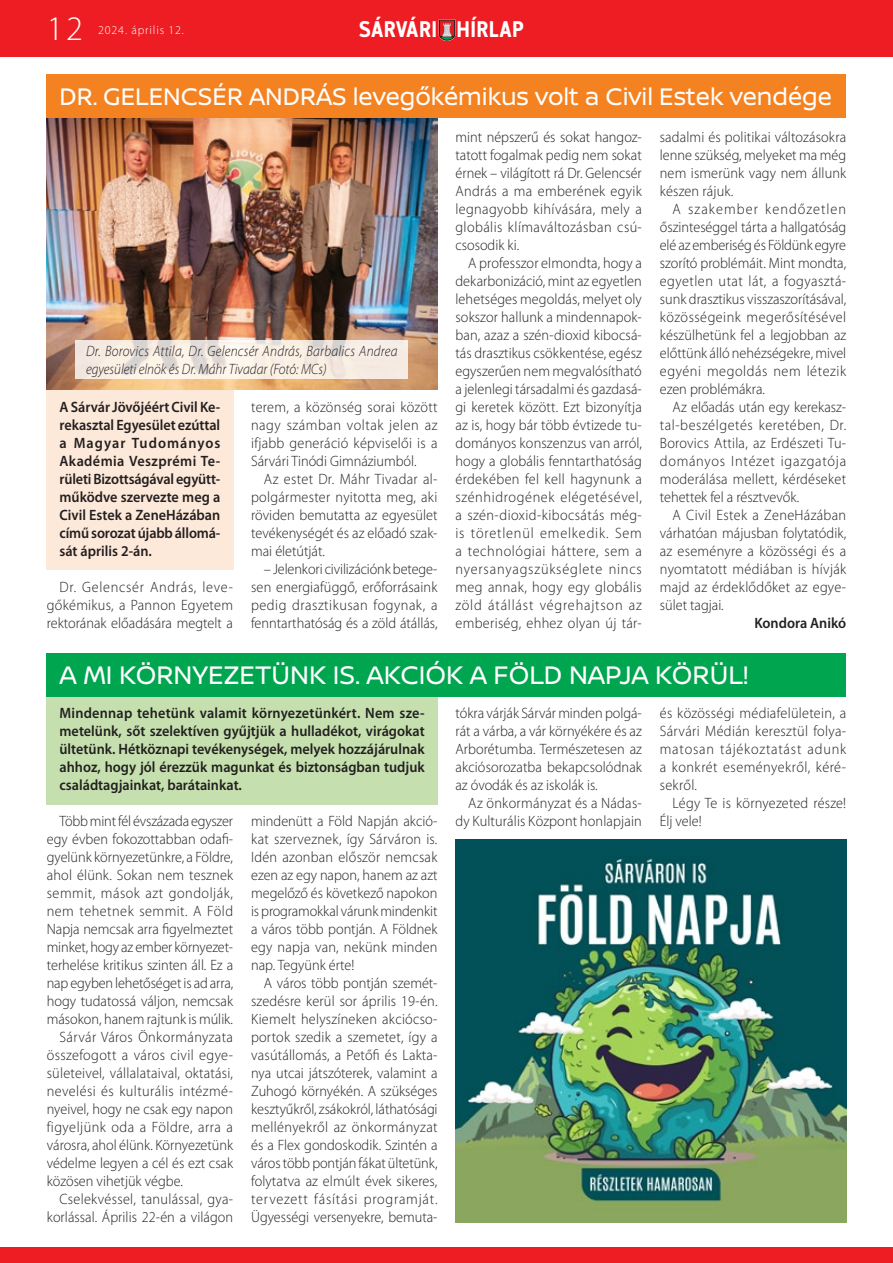
<style>
.page{position:relative;width:893px;height:1263px;background:#fff}
.page>*{position:absolute;margin:0;border:0;box-sizing:border-box;transform-origin:0 0}
.t1{font:300 34.5px "Myriad Pro";color:#fff}
._1_cim{font:27px "Nissan Brand";color:#fff}
._1_cim-2{font:25.5px "Nissan Brand";color:#fff;scale:.95 1}
.t2{font:900 22.65px "Finador";letter-spacing:.02em;color:#fff;scale:.85 1}
._1_szöveg{font:300 15px/18px "Myriad Pro";letter-spacing:.01em;color:#231f20;text-align:justify;scale:.95 1}
._1_lead_3-3_mm_kethasab{font:600 15px/18px "Myriad Pro";color:#231f20;text-align:justify;scale:.95 1}
._1_lead_3-3_mm{font:600 15px/18px "Myriad Pro";letter-spacing:-.005em;color:#231f20;text-align:justify;scale:.95 1}
._1_képalá{font:italic 300 15px/18px "Myriad Pro";letter-spacing:.015em;color:#231f20;scale:.9 1}
._1_szöveg-2{font:600 15px "Myriad Pro";color:#231f20;scale:.95 1}
.t3{font:300 12px "Myriad Pro";letter-spacing:.07em;color:#fff}
</style>
<div class="page">
<div style="left:47px;top:378px;width:187px;height:192px;background:#fde9d9"></div>
<img style="left:47px;top:118px;width:391px;height:272px">
<div style="left:0;top:0;width:893px;height:57px;background:#ee1d23"></div>
<div style="left:0;top:1247px;width:893px;height:16px;background:#ee1d23"></div>
<svg style="left:75px;top:340px;width:333px;height:39px;background:#f3eae1"></svg>
<div style="left:47px;top:679px;width:391px;height:125px;background:#c5e0ae"></div>
<div style="left:47px;top:653px;width:799px;height:43px;background:#00a54f"></div>
<div style="left:47px;top:74px;width:799px;height:44px;background:#f58220"></div>
<img style="left:455px;top:840px;width:391px;height:382px">
<svg style="left:439px;top:19px;width:16px;height:22px"></svg>
<h1 class="t1" style="left:47px;top:8px;width:38px">12</h1>
<p class="t3" style="left:98px;top:23px;width:87px">2024. április 12.</p>
<h3 class="t2" style="left:358px;top:13px;width:197px">SÁRVÁRI HÍRLAP</h3>
<p class="_1_cim-2" style="left:60px;top:77px;width:814px">DR. GELENCSÉR ANDRÁS levegőkémikus volt a Civil Estek vendége</p>
<p class="_1_képalá" style="left:86px;top:342px;width:348px">Dr. Borovics Attila, Dr. Gelencsér András, Barbalics Andrea egyesületi elnök és Dr. Máhr Tivadar (Fotó: MCs)</p>
<p class="_1_lead_3-3_mm" style="left:60px;top:398px;width:171px">A Sárvár Jövőjéért Civil Ke&shy;rekasztal Egyesület ezúttal a Magyar Tudományos Akadémia Veszprémi Te&shy;rületi Bizottságával együtt&shy;működve szervezte meg a Civil Estek a ZeneHázában című sorozat újabb állomá&shy;sát április 2-án.</p>
<p class="_1_szöveg" style="left:47px;top:578px;width:198px;text-indent:13px">Dr. Gelencsér András, leve&shy;gőkémikus, a Pannon Egyetem rektorának előadására megtelt a</p>
<p class="_1_szöveg" style="left:251px;top:398px;width:198px">terem, a közönség sorai között nagy számban voltak jelen az ifjabb generáció képviselői is a Sárvári Tinódi Gimnáziumból.</p>
<p class="_1_szöveg" style="left:251px;top:470px;width:198px;text-indent:13px">Az estet Dr. Máhr Tivadar al&shy;polgármester nyitotta meg, aki röviden bemutatta az egyesület tevékenységét és az előadó szak&shy;mai életútját.</p>
<p class="_1_szöveg" style="left:251px;top:560px;width:198px;text-indent:13px">– Jelenkori civilizációnk betege&shy;sen energiafüggő, erőforrásaink pedig drasztikusan fogynak, a fenntarthatóság és a zöld átállás,</p>
<p class="_1_szöveg" style="left:455px;top:128px;width:198px">mint népszerű és sokat hangoz&shy;tatott fogalmak pedig nem sokat érnek – világított rá Dr. Gelencsér András a ma emberének egyik legnagyobb kihívására, mely a globális klímaváltozásban csú&shy;csosodik ki.</p>
<p class="_1_szöveg" style="left:455px;top:254px;width:198px;text-indent:13px">A professzor elmondta, hogy a dekarbonizáció, mint az egyetlen lehetséges megoldás, melyet oly sokszor hallunk a mindennapok&shy;ban, azaz a szén-dioxid kibocsá&shy;tás drasztikus csökkentése, egész egyszerűen nem megvalósítható a jelenlegi társadalmi és gazdasá&shy;gi keretek között. Ezt bizonyítja az is, hogy bár több évtizede tu&shy;dományos konszenzus van arról, hogy a globális fenntarthatóság érdekében fel kell hagynunk a szénhidrogének elégetésével, a szén-dioxid-kibocsátás még&shy;is töretlenül emelkedik. Sem a technológiai háttere, sem a nyersanyagszükséglete nincs meg annak, hogy egy globális zöld átállást végrehajtson az emberiség, ehhez olyan új tár-</p>
<p class="_1_szöveg" style="left:660px;top:128px;width:198px">sadalmi és politikai változásokra lenne szükség, melyeket ma még nem ismerünk vagy nem állunk készen rájuk.</p>
<p class="_1_szöveg" style="left:660px;top:200px;width:198px;text-indent:13px">A szakember kendőzetlen őszinteséggel tárta a hallgatóság elé az emberiség és Földünk egyre szorító problémáit. Mint mondta, egyetlen utat lát, a fogyasztá&shy;sunk drasztikus visszaszorításával, közösségeink megerősítésével készülhetünk fel a legjobban az előttünk álló nehézségekre, mivel egyéni megoldás nem létezik ezen problémákra.</p>
<p class="_1_szöveg" style="left:660px;top:398px;width:198px;text-indent:13px">Az előadás után egy kerekasz&shy;tal-beszélgetés keretében, Dr.<br>Borovics Attila, az Erdészeti Tu&shy;dományos Intézet igazgatója moderálása mellett, kérdéseket tehettek fel a résztvevők.</p>
<p class="_1_szöveg" style="left:660px;top:506px;width:198px;text-indent:13px">A Civil Estek a ZeneHázában várhatóan májusban folytatódik, az eseményre a közösségi és a nyomtatott médiában is hívják majd az érdeklődőket az egye&shy;sület tagjai.</p>
<p class="_1_szöveg-2" style="left:754px;top:614px;width:98px">Kondora Anikó</p>
<p class="_1_cim" style="left:60px;top:655px;width:690px">A MI KÖRNYEZETÜNK IS. AKCIÓK A FÖLD NAPJA KÖRÜL!</p>
<p class="_1_lead_3-3_mm_kethasab" style="left:60px;top:704px;width:386px">Mindennap tehetünk valamit környezetünkért. Nem sze&shy;metelünk, sőt szelektíven gyűjtjük a hulladékot, virágokat ültetünk. Hétköznapi tevékenységek, melyek hozzájárulnak ahhoz, hogy jól érezzük magunkat és biztonságban tudjuk családtagjainkat, barátainkat.</p>
<p class="_1_szöveg" style="left:47px;top:812px;width:198px;text-indent:13px">Több mint fél évszázada egyszer egy évben fokozottabban odafi&shy;gyelünk környezetünkre, a Földre, ahol élünk. Sokan nem tesznek semmit, mások azt gondolják, nem tehetnek semmit. A Föld Napja nemcsak arra figyelmeztet minket, hogy az ember környezet&shy;terhelése kritikus szinten áll. Ez a nap egyben lehetőséget is ad arra, hogy tudatossá váljon, nemcsak másokon, hanem rajtunk is múlik.</p>
<p class="_1_szöveg" style="left:47px;top:1028px;width:198px;text-indent:13px">Sárvár Város Önkormányzata összefogott a város civil egye&shy;sületeivel, vállalataival, oktatási, nevelési és kulturális intézmé&shy;nyeivel, hogy ne csak egy napon figyeljünk oda a Földre, arra a városra, ahol élünk. Környezetünk védelme legyen a cél és ezt csak közösen vihetjük végbe.</p>
<p class="_1_szöveg" style="left:47px;top:1190px;width:198px;text-align:right">Cselekvéssel, tanulással, gya&shy;korlással. Április 22-én a világon</p>
<p class="_1_szöveg" style="left:660px;top:704px;width:198px">és közösségi médiafelületein, a Sárvári Médián keresztül folya&shy;matosan tájékoztatást adunk a konkrét eseményekről, kéré&shy;sekről.</p>
<p class="_1_szöveg" style="left:660px;top:794px;width:198px;text-indent:13px">Légy Te is környezeted része!<br>Élj vele!</p>
<p class="_1_szöveg" style="left:455px;top:704px;width:198px">tókra várják Sárvár minden polgá&shy;rát a várba, a vár környékére és az Arborétumba. Természetesen az akciósorozatba bekapcsolódnak az óvodák és az iskolák is.</p>
<p class="_1_szöveg" style="left:455px;top:794px;width:198px;text-align:right">Az önkormányzat és a Nádas&shy;dy Kulturális Központ honlapjain</p>
<p class="_1_szöveg" style="left:251px;top:812px;width:198px">mindenütt a Föld Napján akció&shy;kat szerveznek, így Sárváron is.<br>Idén azonban először nemcsak ezen az egy napon, hanem az azt megelőző és következő napokon is programokkal várunk mindenkit a város több pontján. A Földnek egy napja van, nekünk minden nap. Tegyünk érte!</p>
<p class="_1_szöveg" style="left:251px;top:974px;width:198px;text-indent:13px">A város több pontján szemét&shy;szedésre kerül sor április 19-én.<br>Kiemelt helyszíneken akciócso&shy;portok szedik a szemetet, így a vasútállomás, a Petőfi és Lakta&shy;nya utcai játszóterek, valamint a Zuhogó környékén. A szükséges kesztyűkről, zsákokról, láthatósági mellényekről az önkormányzat és a Flex gondoskodik. Szintén a város több pontján fákat ültetünk, folytatva az elmúlt évek sikeres, tervezett fásítási programját.<br>Ügyességi versenyekre, bemuta-</p>
</div>
